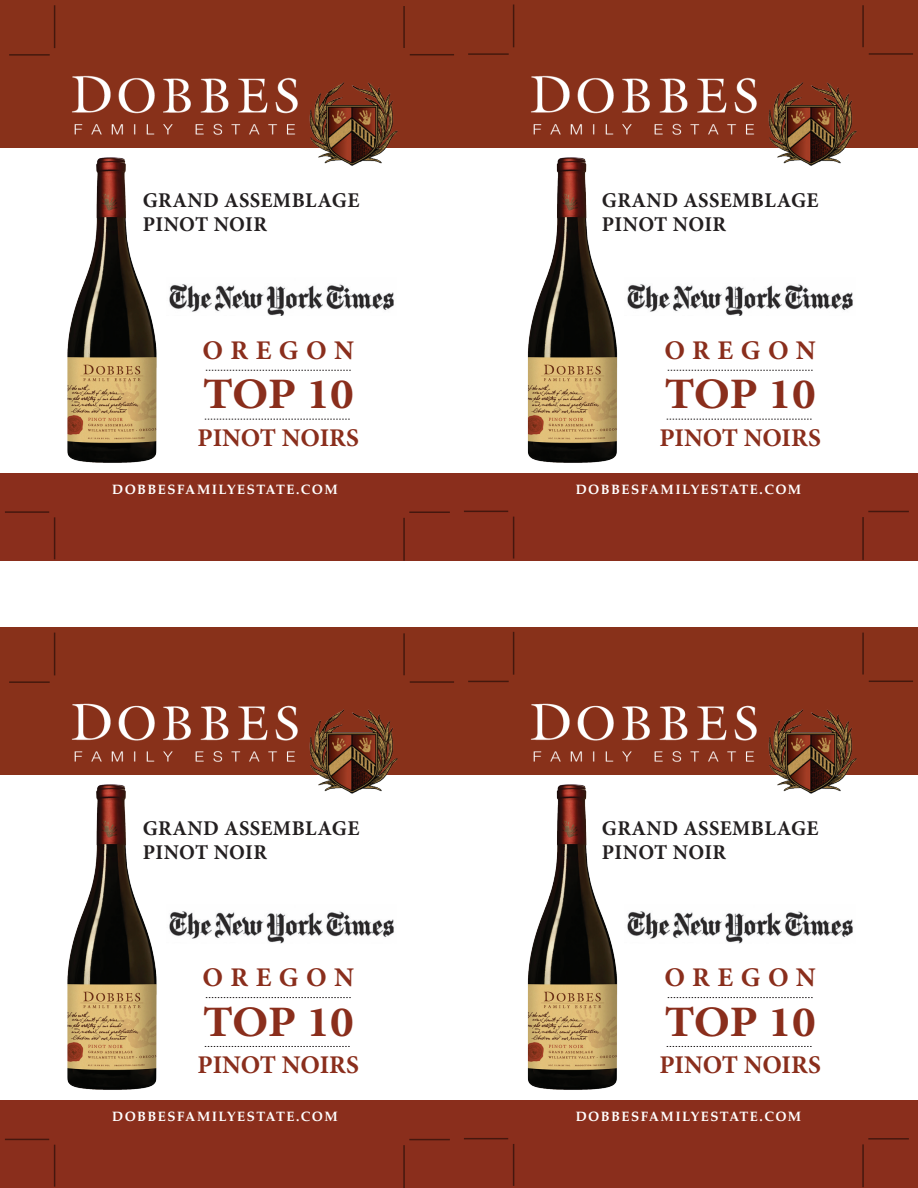
<style>
.page{position:relative;width:918px;height:1188px;background:#fff}
.page>*{position:absolute;margin:0;border:0;box-sizing:border-box;transform-origin:0 0}
.t1{font:700 43.5px "Minion Pro";letter-spacing:-.015em;color:#8a2e1c;scale:1.09 1}
.t2{font:700 27px "Minion Pro";letter-spacing:.28em;color:#8a2e1c}
.t3{font:700 25.5px "Minion Pro";letter-spacing:-.01em;color:#8a2e1c}
.t4{font:700 21px/24px "Minion Pro";letter-spacing:.02em;color:#231f20}
.t5{font:700 13.5px "Palatino";letter-spacing:.11em;color:#fff}
</style>
<div class="page">
<img style="left:67px;top:157px;width:90px;height:306px">
<div style="left:0;top:473px;width:459px;height:88px;background:#8a2e1c"></div>
<div style="left:0;top:0;width:459px;height:147px;background:#88311a"></div>
<img style="left:72px;top:75px;width:226px;height:60px">
<img style="left:303px;top:82px;width:101px;height:84px">
<div style="left:459px;top:473px;width:459px;height:88px;background:#8a2e1c"></div>
<div style="left:459px;top:0;width:459px;height:147px;background:#88311a"></div>
<img style="left:531px;top:75px;width:226px;height:60px">
<img style="left:762px;top:82px;width:101px;height:84px">
<hr style="left:513px;top:517px;width:1px;height:42px;background:#000">
<hr style="left:464px;top:511px;width:44px;height:1px;background:#000">
<hr style="left:868px;top:511px;width:41px;height:1px;background:#000">
<hr style="left:862px;top:517px;width:2px;height:43px;background:#000">
<hr style="left:862px;top:5px;width:2px;height:42px;background:#000">
<hr style="left:869px;top:53px;width:44px;height:2px;background:#000">
<hr style="left:468px;top:53px;width:41px;height:2px;background:#000">
<hr style="left:513px;top:4px;width:1px;height:43px;background:#000">
<hr style="left:54px;top:517px;width:1px;height:42px;background:#000">
<hr style="left:5px;top:511px;width:44px;height:2px;background:#000">
<hr style="left:409px;top:512px;width:41px;height:1px;background:#000">
<hr style="left:403px;top:518px;width:2px;height:43px;background:#000">
<hr style="left:403px;top:6px;width:2px;height:42px;background:#000">
<hr style="left:410px;top:54px;width:44px;height:1px;background:#000">
<hr style="left:9px;top:54px;width:41px;height:2px;background:#000">
<hr style="left:54px;top:5px;width:1px;height:43px;background:#000">
<img style="left:169px;top:284px;width:225px;height:32px">
<svg style="left:206px;top:370px;width:145px;height:1px"></svg>
<svg style="left:205px;top:419px;width:145px;height:1px"></svg>
<img style="left:627px;top:284px;width:226px;height:32px">
<svg style="left:668px;top:370px;width:145px;height:1px"></svg>
<svg style="left:667px;top:419px;width:145px;height:1px"></svg>
<img style="left:527px;top:157px;width:91px;height:306px">
<img style="left:67px;top:784px;width:90px;height:306px">
<div style="left:0;top:1101px;width:459px;height:87px;background:#8a2e1c"></div>
<div style="left:0;top:627px;width:459px;height:147px;background:#88311a"></div>
<img style="left:71px;top:703px;width:227px;height:59px">
<img style="left:303px;top:709px;width:101px;height:85px">
<div style="left:459px;top:1101px;width:459px;height:87px;background:#8a2e1c"></div>
<div style="left:459px;top:627px;width:459px;height:147px;background:#88311a"></div>
<img style="left:530px;top:703px;width:227px;height:59px">
<img style="left:762px;top:709px;width:101px;height:85px">
<hr style="left:513px;top:1144px;width:1px;height:42px;background:#000">
<hr style="left:464px;top:1138px;width:44px;height:1px;background:#000">
<hr style="left:868px;top:1138px;width:41px;height:2px;background:#000">
<hr style="left:862px;top:1144px;width:2px;height:43px;background:#000">
<hr style="left:862px;top:633px;width:2px;height:42px;background:#000">
<hr style="left:869px;top:681px;width:44px;height:1px;background:#000">
<hr style="left:468px;top:681px;width:41px;height:1px;background:#000">
<hr style="left:513px;top:632px;width:1px;height:43px;background:#000">
<hr style="left:54px;top:1145px;width:1px;height:42px;background:#000">
<hr style="left:5px;top:1139px;width:44px;height:1px;background:#000">
<hr style="left:409px;top:1139px;width:41px;height:1px;background:#000">
<hr style="left:403px;top:1145px;width:2px;height:43px;background:#000">
<hr style="left:403px;top:633px;width:2px;height:42px;background:#000">
<hr style="left:410px;top:681px;width:44px;height:2px;background:#000">
<hr style="left:9px;top:681px;width:41px;height:2px;background:#000">
<hr style="left:54px;top:633px;width:1px;height:42px;background:#000">
<img style="left:169px;top:911px;width:225px;height:32px">
<svg style="left:206px;top:997px;width:145px;height:1px"></svg>
<svg style="left:205px;top:1046px;width:145px;height:1px"></svg>
<img style="left:627px;top:911px;width:226px;height:32px">
<svg style="left:668px;top:997px;width:145px;height:1px"></svg>
<svg style="left:667px;top:1046px;width:145px;height:1px"></svg>
<img style="left:527px;top:784px;width:91px;height:306px">
<p class="t4" style="left:143px;top:188px;width:218px">GRAND ASSEMBLAGE<br>PINOT NOIR</p>
<p class="t4" style="left:602px;top:188px;width:218px">GRAND ASSEMBLAGE<br>PINOT NOIR</p>
<p class="t2" style="left:203px;top:331px;width:153px">OREGON</p>
<h1 class="t1" style="left:203px;top:364px;width:140px">TOP 10</h1>
<p class="t3" style="left:198px;top:420px;width:163px">PINOT NOIRS</p>
<p class="t2" style="left:664px;top:331px;width:153px">OREGON</p>
<h1 class="t1" style="left:665px;top:364px;width:140px">TOP 10</h1>
<p class="t3" style="left:659px;top:420px;width:163px">PINOT NOIRS</p>
<p class="t5" style="left:112px;top:478px;width:227px">DOBBESFAMILYESTATE.COM</p>
<p class="t5" style="left:576px;top:478px;width:227px">DOBBESFAMILYESTATE.COM</p>
<p class="t4" style="left:143px;top:816px;width:218px">GRAND ASSEMBLAGE<br>PINOT NOIR</p>
<p class="t4" style="left:602px;top:816px;width:218px">GRAND ASSEMBLAGE<br>PINOT NOIR</p>
<p class="t2" style="left:203px;top:958px;width:153px">OREGON</p>
<h1 class="t1" style="left:203px;top:991px;width:140px">TOP 10</h1>
<p class="t3" style="left:198px;top:1047px;width:163px">PINOT NOIRS</p>
<p class="t2" style="left:664px;top:958px;width:153px">OREGON</p>
<h1 class="t1" style="left:665px;top:991px;width:140px">TOP 10</h1>
<p class="t3" style="left:659px;top:1047px;width:163px">PINOT NOIRS</p>
<p class="t5" style="left:112px;top:1105px;width:227px">DOBBESFAMILYESTATE.COM</p>
<p class="t5" style="left:576px;top:1105px;width:227px">DOBBESFAMILYESTATE.COM</p>
</div>
